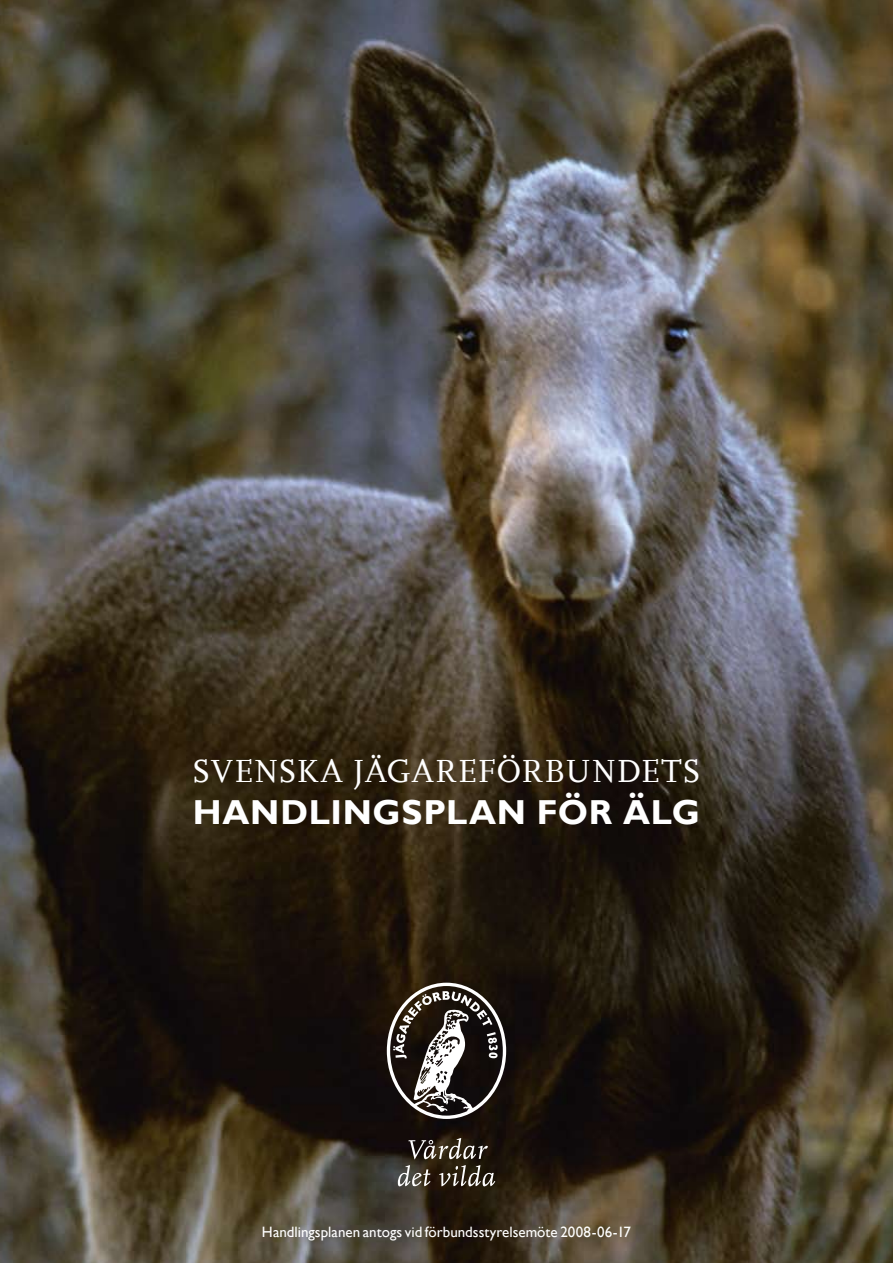
<style>
.page{position:relative;width:893px;height:1263px;background:#fff}
.page>*{position:absolute;margin:0;border:0;box-sizing:border-box;transform-origin:0 0}
.t1{font:700 34.65px "Gill Sans";letter-spacing:.02em;color:#fff}
.t2{font:33.6px "Scala";letter-spacing:.005em;color:#fff}
.t3{font:15px "Gill Sans";color:#fff}
</style>
<div class="page">
<img style="left:0;top:0;width:893px;height:1263px">
<svg style="left:387px;top:983px;width:119px;height:136px"></svg>
<svg style="left:408px;top:1138px;width:80px;height:21px;background:#554d44"></svg>
<svg style="left:398px;top:1165px;width:33px;height:21px"></svg>
<svg style="left:439px;top:1165px;width:56px;height:21px"></svg>
<h2 class="t2" style="left:192px;top:753px;width:505px">SVENSKA JÄGAREFÖRBUNDETS</h2>
<h1 class="t1" style="left:193px;top:792px;width:508px">HANDLINGSPLAN FÖR ÄLG</h1>
<p class="t3" style="left:262px;top:1223px;width:371px">Handlingsplanen antogs vid förbundsstyrelsemöte 2008-06-17</p>
</div>
